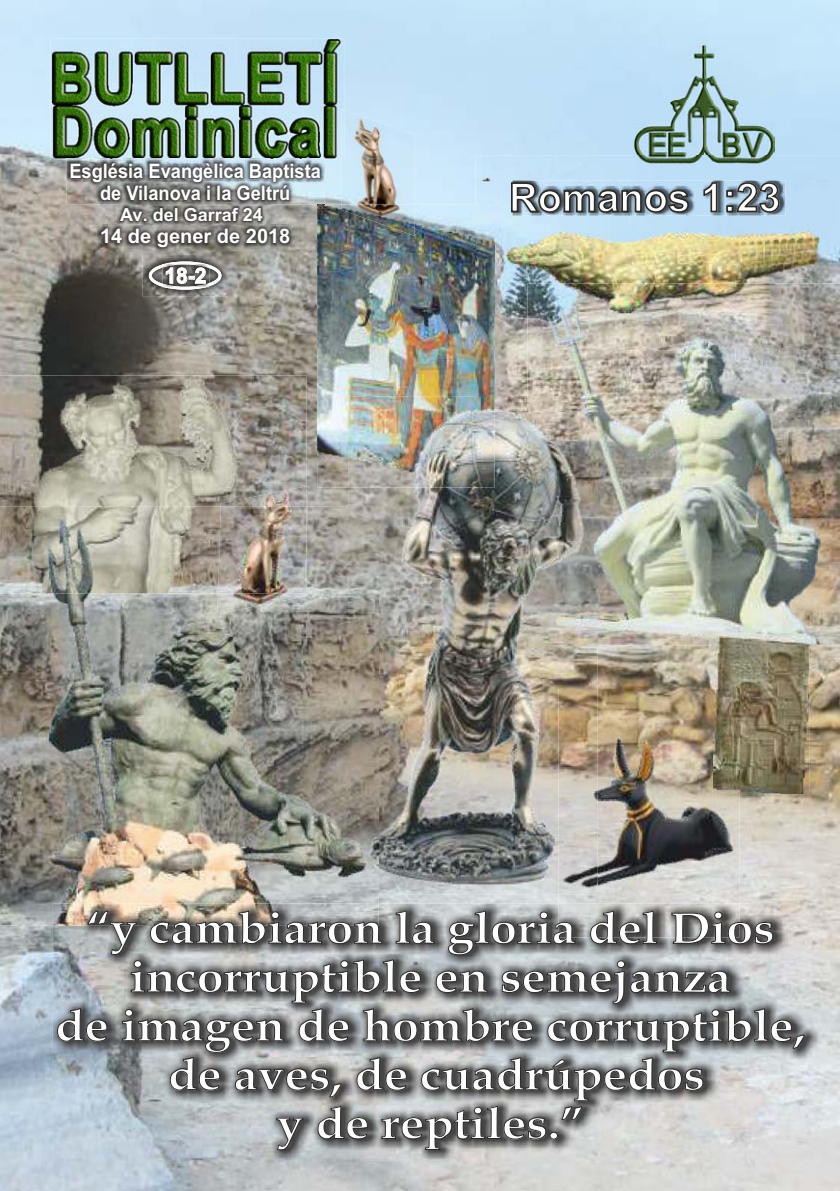
<style>
.page{position:relative;width:840px;height:1191px;background:#fff}
.page>*{position:absolute;margin:0;border:0;box-sizing:border-box;transform-origin:0 0}
.t1{font:700 44.2px/48.8px "Book Antiqua";color:#fefefe;text-align:center;scale:1.09 1}
.t2{font:700 39.8px "Arial";color:#fefefe}
.t3{font:700 21.4px "Arial";color:#fefefe}
.t4{font:700 20px/22.4px "Arial";color:#fefefe;text-align:center;scale:.91 1}
.t5{font:700 20px "Arial";color:#fefefe}
.t6{font:700 18px "Arial";color:#fefefe}
</style>
<div class="page">
<img style="left:0;top:0;width:839px;height:1191px">
<img style="left:0;top:375px;width:306px;height:131px">
<img style="left:597px;top:689px;width:142px;height:127px">
<img style="left:317px;top:205px;width:158px;height:282px">
<img style="left:348px;top:411px;width:249px;height:405px">
<img style="left:558px;top:689px;width:39px;height:127px">
<img style="left:348px;top:396px;width:146px;height:91px">
<img style="left:713px;top:645px;width:95px;height:149px">
<img style="left:713px;top:689px;width:26px;height:105px">
<img style="left:221px;top:486px;width:87px;height:20px">
<img style="left:527px;top:411px;width:312px;height:234px">
<img style="left:475px;top:156px;width:364px;height:255px">
<img style="left:475px;top:205px;width:19px;height:191px">
<img style="left:475px;top:396px;width:122px;height:15px">
<img style="left:341px;top:110px;width:73px;height:126px">
<img style="left:0;top:506px;width:348px;height:419px">
<img style="left:0;top:506px;width:217px;height:87px">
<img style="left:348px;top:506px;width:30px;height:310px">
<img style="left:217px;top:506px;width:90px;height:108px">
<img style="left:218px;top:506px;width:88px;height:87px">
<img style="left:142px;top:255px;width:86px;height:41px">
<svg style="left:149px;top:261px;width:72px;height:29px"></svg>
<img style="left:97px;top:225px;width:197px;height:27px">
<img style="left:117px;top:205px;width:149px;height:19px">
<img style="left:66px;top:160px;width:258px;height:45px">
<img style="left:71px;top:163px;width:250px;height:19px">
<img style="left:512px;top:180px;width:273px;height:36px">
<svg style="left:510px;top:181px;width:179px;height:33px;background:#65737e"></svg>
<svg style="left:703px;top:182px;width:14px;height:30px"></svg>
<div style="left:725px;top:190px;width:8px;height:7px;border:2px solid #2b2a29"></div>
<div style="left:725px;top:205px;width:8px;height:7px;border:2px solid #2b2a29"></div>
<svg style="left:736px;top:182px;width:43px;height:31px"></svg>
<img style="left:53px;top:903px;width:765px;height:259px">
<svg style="left:57px;top:816px;width:747px;height:334px;background:#919291"></svg>
<img style="left:51px;top:38px;width:293px;height:122px">
<img style="left:341px;top:109px;width:3px;height:51px">
<img style="left:634px;top:46px;width:139px;height:117px">
<p class="t4" style="left:69px;top:161px;width:278px">Església Evangèlica Baptista de Vilanova i la Geltrú</p>
<p class="t6" style="left:120px;top:208px;width:144px">Av. del Garraf 24</p>
<p class="t5" style="left:100px;top:229px;width:192px">14 de gener de 2018</p>
<p class="t3" style="left:164px;top:268px;width:43px">18-2</p>
<p class="t2" style="left:508px;top:182px;width:273px">Romanos 1:23</p>
<p class="t1" style="left:55px;top:908px;width:689px">“y cambiaron la gloria del Dios incorruptible en semejanza<br>de imagen de hombre corruptible, de aves, de cuadrúpedos<br>y de reptiles.”</p>
</div>
